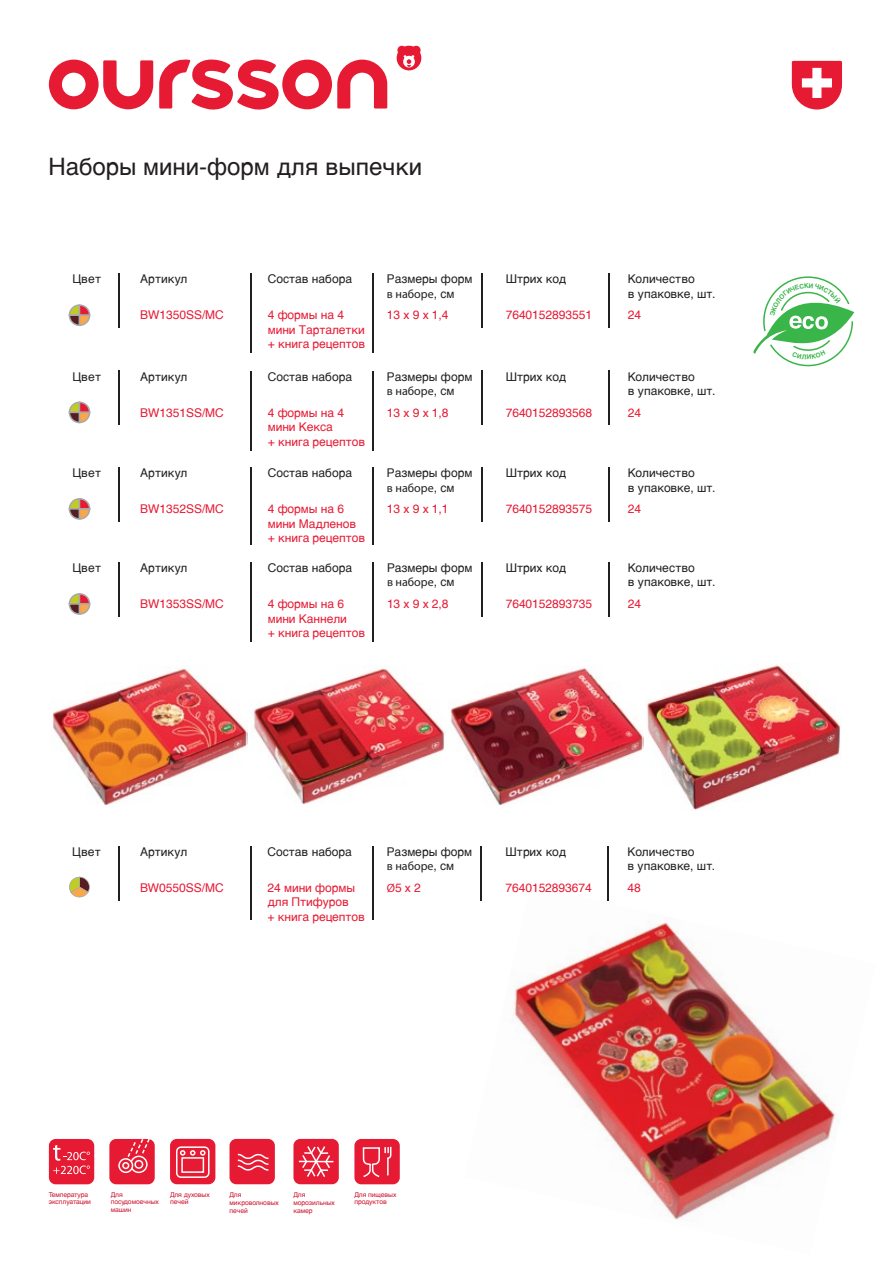
<style>
.page{position:relative;width:893px;height:1263px;background:#fff}
.page>*{position:absolute;margin:0;border:0;box-sizing:border-box;transform-origin:0 0}
.t1{font:24px "Helvetica LTCYR";color:#231f20}
.t2{font:12px/14.4px "Helvetica LTCYR";letter-spacing:-.005em;color:#e71a33}
.t3{font:12px/14.4px "Helvetica LTCYR";color:#231f20}
.t4{font:12px "Myriad Pro";color:#231f20}
.t5{font:6.75px/7.6px "Helvetica LTCYR";letter-spacing:-.01em;color:#ce152d}
.s1{font-family:"Helvetica LTCYR"}
.s2{font-family:"Myriad Pro"}
</style>
<div class="page">
<div style="left:109px;top:1139px;width:46px;height:45px;background:#e71a33;border-radius:7px"></div>
<svg style="left:118px;top:1139px;width:32px;height:34px"></svg>
<div style="left:170px;top:1139px;width:45px;height:45px;background:#e71a33;border-radius:7px"></div>
<svg style="left:176px;top:1146px;width:34px;height:32px"></svg>
<div style="left:230px;top:1139px;width:45px;height:45px;background:#e71a33;border-radius:7px"></div>
<svg style="left:238px;top:1154px;width:30px;height:17px"></svg>
<div style="left:354px;top:1139px;width:46px;height:45px;background:#e71a33;border-radius:7px"></div>
<svg style="left:363px;top:1147px;width:28px;height:30px"></svg>
<div style="left:293px;top:1139px;width:46px;height:45px;background:#e71a33;border-radius:7px"></div>
<hr style="left:299px;top:1161px;width:34px;height:1px;background:#fff">
<svg style="left:302px;top:1146px;width:28px;height:31px"></svg>
<div style="left:49px;top:1139px;width:45px;height:45px;background:#e71a33;border-radius:7px"></div>
<svg style="left:53px;top:1145px;width:37px;height:29px"></svg>
<svg style="left:792px;top:61px;width:50px;height:49px"></svg>
<svg style="left:49px;top:60px;width:104px;height:49px"></svg>
<svg style="left:159px;top:59px;width:228px;height:51px"></svg>
<svg style="left:397px;top:45px;width:24px;height:25px"></svg>
<img style="left:480px;top:885px;width:359px;height:335px">
<img style="left:253px;top:666px;width:391px;height:139px">
<img style="left:647px;top:664px;width:194px;height:146px">
<img style="left:51px;top:668px;width:196px;height:137px">
<svg style="left:69px;top:304px;width:21px;height:22px"></svg>
<hr style="left:250px;top:273px;width:2px;height:80px;background:#231f20">
<hr style="left:118px;top:273px;width:2px;height:55px;background:#231f20">
<hr style="left:373px;top:273px;width:1px;height:80px;background:#231f20">
<hr style="left:481px;top:273px;width:1px;height:55px;background:#231f20">
<hr style="left:608px;top:273px;width:1px;height:55px;background:#231f20">
<svg style="left:69px;top:401px;width:21px;height:22px"></svg>
<hr style="left:250px;top:371px;width:2px;height:79px;background:#231f20">
<hr style="left:118px;top:371px;width:2px;height:54px;background:#231f20">
<hr style="left:373px;top:371px;width:1px;height:79px;background:#231f20">
<hr style="left:481px;top:371px;width:1px;height:54px;background:#231f20">
<hr style="left:608px;top:371px;width:1px;height:54px;background:#231f20">
<svg style="left:69px;top:498px;width:21px;height:22px"></svg>
<hr style="left:250px;top:467px;width:2px;height:77px;background:#231f20">
<hr style="left:118px;top:467px;width:2px;height:54px;background:#231f20">
<hr style="left:373px;top:467px;width:1px;height:77px;background:#231f20">
<hr style="left:481px;top:467px;width:1px;height:54px;background:#231f20">
<hr style="left:608px;top:467px;width:1px;height:54px;background:#231f20">
<svg style="left:69px;top:593px;width:21px;height:22px"></svg>
<hr style="left:250px;top:562px;width:2px;height:79px;background:#231f20">
<hr style="left:118px;top:562px;width:2px;height:54px;background:#231f20">
<hr style="left:373px;top:562px;width:1px;height:79px;background:#231f20">
<hr style="left:481px;top:562px;width:1px;height:54px;background:#231f20">
<hr style="left:608px;top:562px;width:1px;height:54px;background:#231f20">
<svg style="left:69px;top:877px;width:21px;height:20px"></svg>
<hr style="left:250px;top:846px;width:2px;height:73px;background:#231f20">
<hr style="left:118px;top:846px;width:2px;height:54px;background:#231f20">
<hr style="left:372px;top:846px;width:2px;height:73px;background:#231f20">
<hr style="left:481px;top:846px;width:1px;height:54px;background:#231f20">
<hr style="left:607px;top:846px;width:2px;height:54px;background:#231f20">
<svg style="left:753px;top:276px;width:101px;height:90px"></svg>
<h1 class="t1" style="left:49px;top:153px;width:375px">Наборы мини-форм для выпечки</h1>
<p class="t3" style="left:73px;top:272px;width:30px">Цвет</p>
<p class="t3" style="left:140px;top:272px;width:49px">Артикул</p>
<p class="t3" style="left:268px;top:272px;width:86px">Состав набора</p>
<p class="t3" style="left:387px;top:272px;width:87px">Размеры форм</p>
<p class="t4" style="left:387px;top:286px;width:69px">в наборе<span class="s1">, см</span></p>
<p class="t3" style="left:506px;top:272px;width:62px">Штрих код</p>
<p class="t3" style="left:628px;top:272px;width:89px">Количество<br>в упаковке, шт.</p>
<p class="t2" style="left:140px;top:308px;width:85px">BW1350SS/MC</p>
<p class="t2" style="left:268px;top:308px;width:99px">4 формы на 4 мини Тарталетки + книга рецептов</p>
<p class="t2" style="left:387px;top:308px;width:63px">13 х 9 х 1,4</p>
<p class="t2" style="left:506px;top:308px;width:88px">7640152893551</p>
<p class="t2" style="left:628px;top:308px;width:15px">24</p>
<p class="t3" style="left:73px;top:369px;width:30px">Цвет</p>
<p class="t3" style="left:140px;top:369px;width:49px">Артикул</p>
<p class="t3" style="left:268px;top:369px;width:86px">Состав набора</p>
<p class="t3" style="left:387px;top:369px;width:87px">Размеры форм</p>
<p class="t4" style="left:387px;top:384px;width:69px">в наборе<span class="s1">, см</span></p>
<p class="t3" style="left:506px;top:369px;width:62px">Штрих код</p>
<p class="t3" style="left:628px;top:369px;width:89px">Количество<br>в упаковке, шт.</p>
<p class="t2" style="left:140px;top:405px;width:85px">BW1351SS/MC</p>
<p class="t2" style="left:268px;top:405px;width:99px">4 формы на 4 мини Кекса<br>+ книга рецептов</p>
<p class="t2" style="left:387px;top:405px;width:63px">13 х 9 х 1,8</p>
<p class="t2" style="left:506px;top:405px;width:88px">7640152893568</p>
<p class="t2" style="left:628px;top:405px;width:15px">24</p>
<p class="t3" style="left:73px;top:466px;width:30px">Цвет</p>
<p class="t3" style="left:140px;top:466px;width:49px">Артикул</p>
<p class="t3" style="left:268px;top:466px;width:86px">Состав набора</p>
<p class="t3" style="left:387px;top:466px;width:87px">Размеры форм</p>
<p class="t4" style="left:387px;top:480px;width:69px">в наборе<span class="s1">, см</span></p>
<p class="t3" style="left:506px;top:466px;width:62px">Штрих код</p>
<p class="t3" style="left:628px;top:466px;width:89px">Количество<br>в упаковке, шт.</p>
<p class="t2" style="left:140px;top:502px;width:85px">BW1352SS/MC</p>
<p class="t2" style="left:268px;top:502px;width:99px">4 формы на 6 мини Мадленов + книга рецептов</p>
<p class="t2" style="left:387px;top:502px;width:63px">13 х 9 х 1,1</p>
<p class="t2" style="left:506px;top:502px;width:88px">7640152893575</p>
<p class="t2" style="left:628px;top:502px;width:15px">24</p>
<p class="t3" style="left:73px;top:561px;width:30px">Цвет</p>
<p class="t3" style="left:140px;top:561px;width:49px">Артикул</p>
<p class="t3" style="left:268px;top:561px;width:86px">Состав набора</p>
<p class="t3" style="left:387px;top:561px;width:87px">Размеры форм</p>
<p class="t4" style="left:387px;top:575px;width:69px">в наборе<span class="s1">, см</span></p>
<p class="t3" style="left:506px;top:561px;width:62px">Штрих код</p>
<p class="t3" style="left:628px;top:561px;width:89px">Количество<br>в упаковке, шт.</p>
<p class="t2" style="left:140px;top:597px;width:85px">BW1353SS/MC</p>
<p class="t2" style="left:268px;top:597px;width:99px">4 формы на 6 мини Каннели<br>+ книга рецептов</p>
<p class="t2" style="left:387px;top:596px;width:63px">13 х 9 х 2,8</p>
<p class="t2" style="left:506px;top:597px;width:88px">7640152893735</p>
<p class="t2" style="left:628px;top:597px;width:15px">24</p>
<p class="t3" style="left:72px;top:844px;width:30px">Цвет</p>
<p class="t3" style="left:140px;top:844px;width:49px">Артикул</p>
<p class="t2" style="left:140px;top:880px;width:85px">BW0550SS/MC</p>
<p class="t3" style="left:268px;top:844px;width:86px">Состав набора</p>
<p class="t3" style="left:387px;top:844px;width:87px">Размеры форм</p>
<p class="t4" style="left:387px;top:859px;width:69px">в наборе<span class="s1">, см</span></p>
<p class="t3" style="left:505px;top:844px;width:62px">Штрих код</p>
<p class="t3" style="left:628px;top:844px;width:89px">Количество<br>в упаковке, шт.</p>
<p class="t2" style="left:268px;top:880px;width:99px">24 мини формы для Птифуров<br>+ книга рецептов</p>
<p class="t2" style="left:387px;top:880px;width:36px"><span class="s2">Ø</span>5 х 2</p>
<p class="t2" style="left:505px;top:880px;width:88px">7640152893674</p>
<p class="t2" style="left:628px;top:880px;width:15px">48</p>
<p class="t5" style="left:49px;top:1190px;width:44px">Температура эксплуатации</p>
<p class="t5" style="left:111px;top:1190px;width:50px">Для посудомоечных машин</p>
<p class="t5" style="left:170px;top:1190px;width:41px">Для духовых печей</p>
<p class="t5" style="left:230px;top:1190px;width:51px">Для микроволновых печей</p>
<p class="t5" style="left:354px;top:1190px;width:43px">Для пищевых продуктов</p>
<p class="t5" style="left:293px;top:1190px;width:43px;line-height:8.1px">Для морозильных камер</p>
</div>
